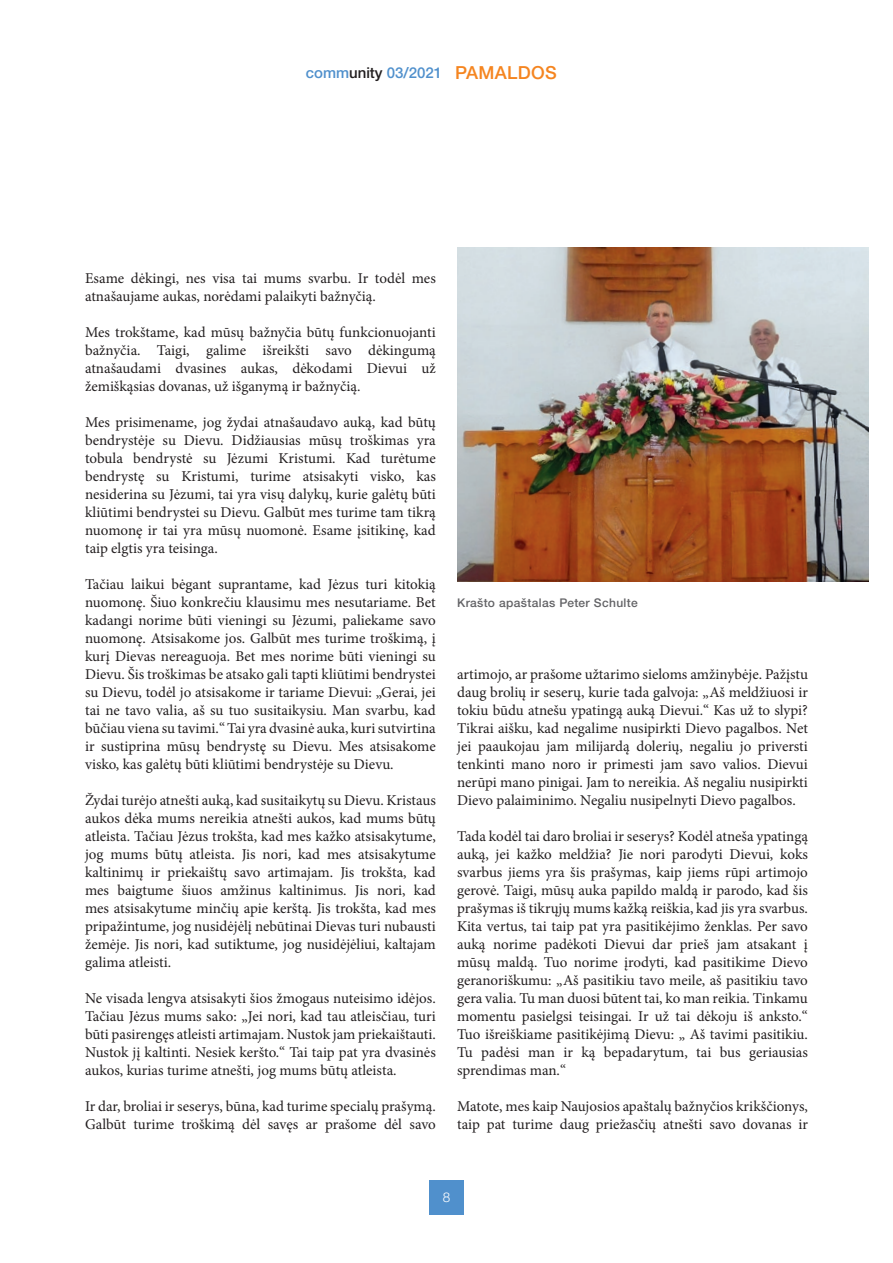
<style>
.page{position:relative;width:893px;height:1263px;background:#fff}
.page>*{position:absolute;margin:0;border:0;box-sizing:border-box;transform-origin:0 0}
.t1{font:15px/18px "Minion Pro";color:#231f20;text-align:justify}
.t2{font:500 15px "Helvetica Neue LTW1 G";color:#5090cc}
.t3{font:300 13.5px "Helvetica Neue LTW1 G";color:#fff}
.t4{font:500 12px "Helvetica Neue LTW1 G";letter-spacing:.03em;color:#636366}
.s1{color:#231f20}
.s2{font-size:18px;color:#f58520}
</style>
<div class="page">
<div style="left:429px;top:1180px;width:34px;height:34px;background:#5090cc"></div>
<img style="left:457px;top:247px;width:412px;height:335px">
<p class="t2" style="left:306px;top:63px;width:253px">comm<span class="s1">unity</span> 03/2021 <span class="s2">PAMALDOS</span></p>
<p class="t1" style="left:85px;top:269px;width:352px">Esame dėkingi, nes visa tai mums svarbu. Ir todėl mes atnašaujame aukas, norėdami palaikyti bažnyčią.</p>
<p class="t1" style="left:85px;top:323px;width:352px">Mes trokštame, kad mūsų bažnyčia būtų funkcionuojanti bažnyčia. Taigi, galime išreikšti savo dėkingumą atnašaudami dvasines aukas, dėkodami Dievui už žemiškąsias dovanas, už išganymą ir bažnyčią.</p>
<p class="t1" style="left:85px;top:413px;width:352px">Mes prisimename, jog žydai atnašaudavo auką, kad būtų bendrystėje su Dievu. Didžiausias mūsų troškimas yra tobula bendrystė su Jėzumi Kristumi. Kad turėtume bendrystę su Kristumi, turime atsisakyti visko, kas nesiderina su Jėzumi, tai yra visų dalykų, kurie galėtų būti kliūtimi bendrystei su Dievu. Galbūt mes turime tam tikrą nuomonę ir tai yra mūsų nuomonė. Esame įsitikinę, kad taip elgtis yra teisinga.</p>
<p class="t1" style="left:85px;top:575px;width:352px">Tačiau laikui bėgant suprantame, kad Jėzus turi kitokią nuomonę. Šiuo konkrečiu klausimu mes nesutariame. Bet kadangi norime būti vieningi su Jėzumi, paliekame savo nuomonę. Atsisakome jos. Galbūt mes turime troškimą, į kurį Dievas nereaguoja. Bet mes norime būti vieningi su Dievu. Šis troškimas be atsako gali tapti kliūtimi bendrystei su Dievu, todėl jo atsisakome ir tariame Dievui: „Gerai, jei tai ne tavo valia, aš su tuo susitaikysiu. Man svarbu, kad būčiau viena su tavimi.“ Tai yra dvasinė auka, kuri sutvirtina ir sustiprina mūsų bendrystę su Dievu. Mes atsisakome visko, kas galėtų būti kliūtimi bendrystėje su Dievu.</p>
<p class="t1" style="left:85px;top:791px;width:352px">Žydai turėjo atnešti auką, kad susitaikytų su Dievu. Kristaus aukos dėka mums nereikia atnešti aukos, kad mums būtų atleista. Tačiau Jėzus trokšta, kad mes kažko atsisakytume, jog mums būtų atleista. Jis nori, kad mes atsisakytume kaltinimų ir priekaištų savo artimajam. Jis trokšta, kad mes baigtume šiuos amžinus kaltinimus. Jis nori, kad mes atsisakytume minčių apie kerštą. Jis trokšta, kad mes pripažintume, jog nusidėjėlį nebūtinai Dievas turi nubausti žemėje. Jis nori, kad sutiktume, jog nusidėjėliui, kaltajam galima atleisti.</p>
<p class="t1" style="left:85px;top:989px;width:352px">Ne visada lengva atsisakyti šios žmogaus nuteisimo idėjos.<br>Tačiau Jėzus mums sako: „Jei nori, kad tau atleisčiau, turi būti pasirengęs atleisti artimajam. Nustok jam priekaištauti.<br>Nustok jį kaltinti. Nesiek keršto.“ Tai taip pat yra dvasinės aukos, kurias turime atnešti, jog mums būtų atleista.</p>
<p class="t1" style="left:85px;top:1097px;width:352px">Ir dar, broliai ir seserys, būna, kad turime specialų prašymą.<br>Galbūt turime troškimą dėl savęs ar prašome dėl savo</p>
<p class="t4" style="left:457px;top:596px;width:182px">Krašto apaštalas Peter Schulte</p>
<p class="t1" style="left:457px;top:665px;width:352px">artimojo, ar prašome užtarimo sieloms amžinybėje. Pažįstu daug brolių ir seserų, kurie tada galvoja: „Aš meldžiuosi ir tokiu būdu atnešu ypatingą auką Dievui.“ Kas už to slypi?<br>Tikrai aišku, kad negalime nusipirkti Dievo pagalbos. Net jei paaukojau jam milijardą dolerių, negaliu jo priversti tenkinti mano noro ir primesti jam savo valios. Dievui nerūpi mano pinigai. Jam to nereikia. Aš negaliu nusipirkti Dievo palaiminimo. Negaliu nusipelnyti Dievo pagalbos.</p>
<p class="t1" style="left:457px;top:827px;width:352px">Tada kodėl tai daro broliai ir seserys? Kodėl atneša ypatingą auką, jei kažko meldžia? Jie nori parodyti Dievui, koks svarbus jiems yra šis prašymas, kaip jiems rūpi artimojo gerovė. Taigi, mūsų auka papildo maldą ir parodo, kad šis prašymas iš tikrųjų mums kažką reiškia, kad jis yra svarbus.<br>Kita vertus, tai taip pat yra pasitikėjimo ženklas. Per savo auką norime padėkoti Dievui dar prieš jam atsakant į mūsų maldą. Tuo norime įrodyti, kad pasitikime Dievo geranoriškumu: „Aš pasitikiu tavo meile, aš pasitikiu tavo gera valia. Tu man duosi būtent tai, ko man reikia. Tinkamu momentu pasielgsi teisingai. Ir už tai dėkoju iš anksto.“ Tuo išreiškiame pasitikėjimą Dievu: „ Aš tavimi pasitikiu.<br>Tu padėsi man ir ką bepadarytum, tai bus geriausias sprendimas man.“</p>
<p class="t1" style="left:457px;top:1097px;width:352px">Matote, mes kaip Naujosios apaštalų bažnyčios krikščionys, taip pat turime daug priežasčių atnešti savo dovanas ir</p>
<p class="t3" style="left:443px;top:1189px;width:9px">8</p>
</div>
